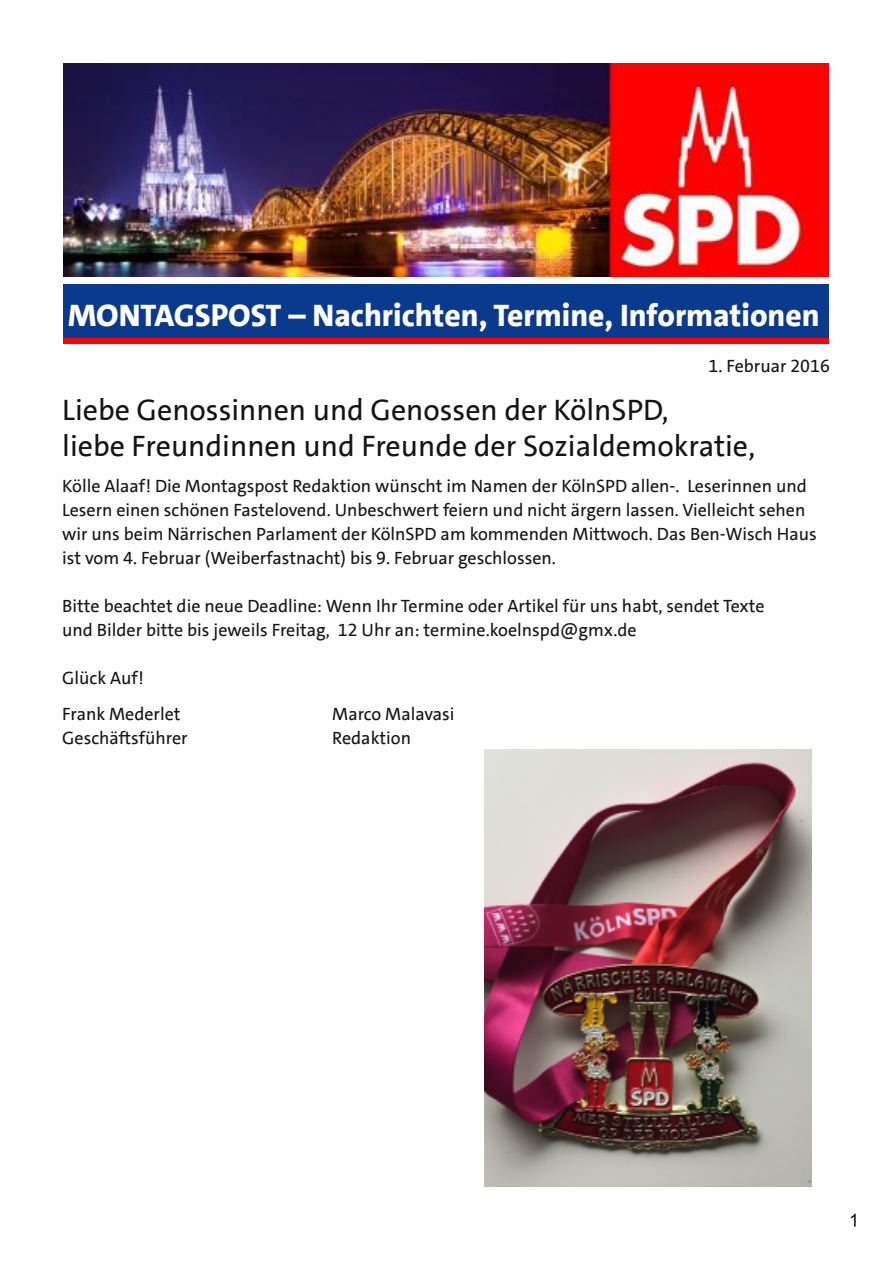
<style>
.page{position:relative;width:893px;height:1263px;background:#fff}
.page>*{position:absolute;margin:0;border:0;box-sizing:border-box;transform-origin:0 0}
.t1{font:800 31.5px "SPD The Sans";color:#fff}
.t2{font:30px/36px "SPD The Sans";color:#161413}
.t3{font:18px/24px "SPD The Sans";color:#161413}
</style>
<div class="page">
<svg style="left:851px;top:1213px;width:5px;height:13px"></svg>
<img style="left:64px;top:64px;width:765px;height:213px">
<div style="left:64px;top:285px;width:765px;height:56px;background:#0a3a8d"></div>
<div style="left:64px;top:338px;width:765px;height:6px;background:#f00"></div>
<img style="left:484px;top:749px;width:327px;height:437px">
<h1 class="t1" style="left:68px;top:295px;width:753px">MONTAGSPOST – Nachrichten, Termine, Informationen</h1>
<p class="t3" style="left:709px;top:354px;width:123px">1. Februar 2016</p>
<h2 class="t2" style="left:62px;top:392px;width:694px">Liebe Genossinnen und Genossen der KölnSPD,<br>liebe Freundinnen und Freunde der Sozialdemokratie,</h2>
<p class="t3" style="left:62px;top:474px;width:756px">Kölle Alaaf! Die Montagspost Redaktion wünscht im Namen der KölnSPD allen-. Leserinnen und Lesern einen schönen Fastelovend. Unbeschwert feiern und nicht ärgern lassen. Vielleicht sehen wir uns beim Närrischen Parlament der KölnSPD am kommenden Mittwoch. Das Ben-Wisch Haus ist vom 4. Februar (Weiberfastnacht) bis 9. Februar geschlossen.</p>
<p class="t3" style="left:62px;top:594px;width:704px">Bitte beachtet die neue Deadline: Wenn Ihr Termine oder Artikel für uns habt, sendet Texte und Bilder bitte bis jeweils Freitag, 12 Uhr an: termine.koelnspd@gmx.de</p>
<p class="t3" style="left:62px;top:660px;width:120px;line-height:36px">Glück Auf!<br>Frank Mederlet</p>
<p class="t3" style="left:332px;top:702px;width:124px">Marco Malavasi</p>
<p class="t3" style="left:62px;top:726px;width:127px">Geschäftsführer</p>
<p class="t3" style="left:332px;top:726px;width:80px">Redaktion</p>
</div>
